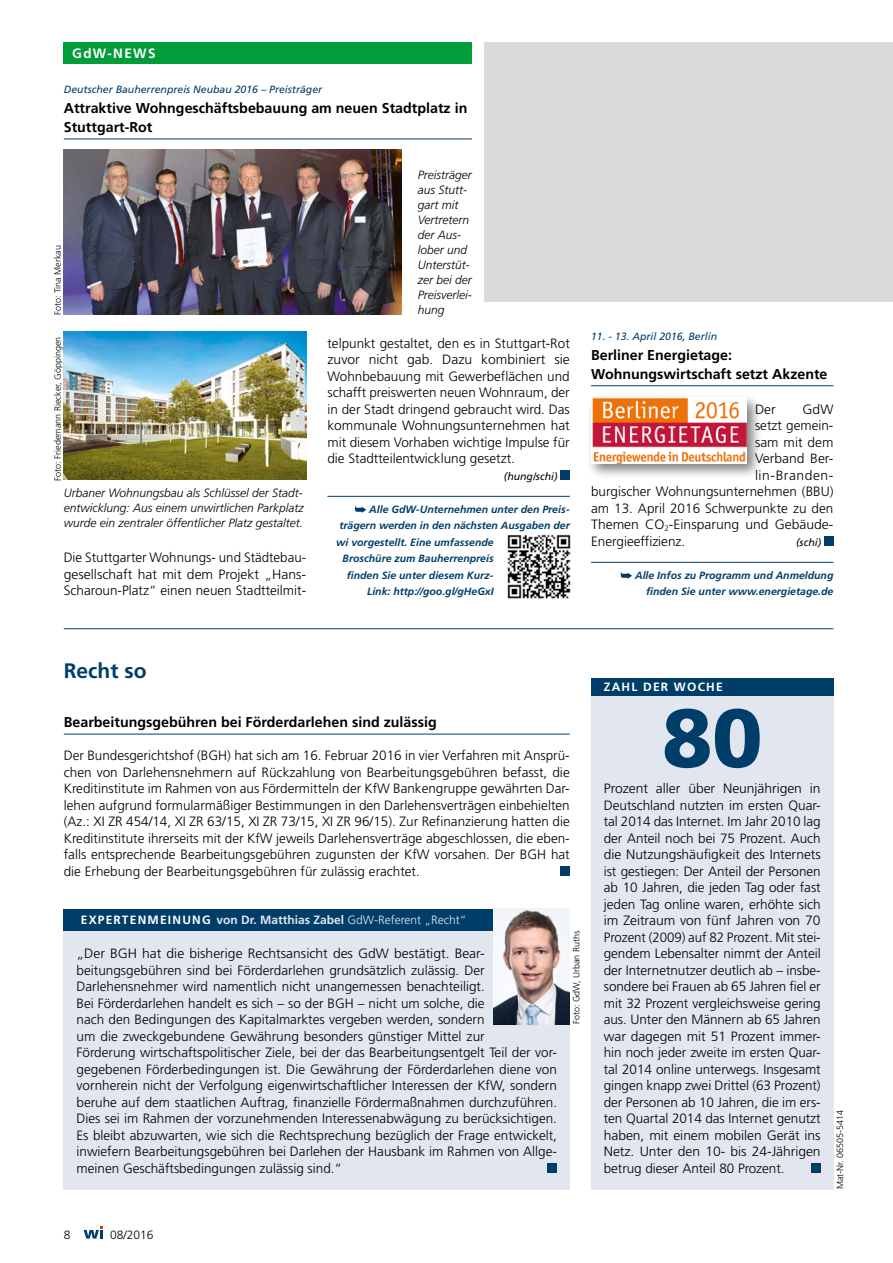
<style>
.page{position:relative;width:893px;height:1263px;background:#fff}
.page>*{position:absolute;margin:0;border:0;box-sizing:border-box;transform-origin:0 0}
.t1{font:900 82.5px "Frutiger";color:#003e6a}
.t2{font:700 21px "Frutiger";color:#003e6a}
.t3{font:700 14.25px/19.5px "Frutiger";color:#000}
.t4{font:300 13.5px/16.5px "Frutiger";color:#000;text-align:justify}
.t5{font:700 13.5px "Frutiger";letter-spacing:.1em;color:#fff}
.t6{font:300 13.5px "Frutiger";letter-spacing:.04em;color:#000}
.t7{font:italic 300 12px/15px "Frutiger";color:#000}
.t8{font:700 12px "Frutiger";letter-spacing:.04em;color:#e1e6ef}
.t9{font:700 12px "Frutiger";letter-spacing:.1em;color:#fff}
.t10{font:300 12px "Frutiger";color:#000}
.t11{font:italic 700 10.5px/16.5px "Frutiger";color:#003e6a;text-align:right}
.t12{font:italic 10.5px "Frutiger";color:#003e6a}
.t13{font:italic 10.5px "Frutiger";color:#000}
.t14{font:300 9px "Frutiger";color:#000}
.s1{color:#fff}
.s2{font-weight:300}
</style>
<div class="page">
<div style="left:485px;top:43px;width:408px;height:259px;background:#d9dada"></div>
<hr style="left:64px;top:734px;width:506px;height:1px;background:#003e6a">
<div style="left:591px;top:680px;width:242px;height:510px;background:#e1e6ef"></div>
<div style="left:591px;top:678px;width:242px;height:17px;background:#003e6a"></div>
<div style="left:811px;top:1163px;width:10px;height:10px;background:#003e6a"></div>
<div style="left:64px;top:43px;width:408px;height:21px;background:#009d3a"></div>
<hr style="left:64px;top:628px;width:769px;height:1px;background:#003e6a">
<hr style="left:327px;top:496px;width:243px;height:1px;background:#003e6a">
<div style="left:560px;top:470px;width:10px;height:10px;background:#003e6a"></div>
<svg style="left:355px;top:506px;width:11px;height:7px"></svg>
<div style="left:64px;top:909px;width:506px;height:280px;background:#e1e6ef"></div>
<div style="left:548px;top:1163px;width:9px;height:10px;background:#003e6a"></div>
<div style="left:64px;top:909px;width:506px;height:21px;background:#003e6a"></div>
<img style="left:493px;top:909px;width:77px;height:115px">
<div style="left:560px;top:866px;width:10px;height:10px;background:#003e6a"></div>
<hr style="left:64px;top:139px;width:408px;height:1px;background:#003e6a">
<img style="left:64px;top:150px;width:338px;height:165px">
<img style="left:64px;top:331px;width:242px;height:149px">
<img style="left:507px;top:534px;width:64px;height:65px">
<hr style="left:591px;top:385px;width:242px;height:1px;background:#003e6a">
<hr style="left:591px;top:562px;width:242px;height:1px;background:#003e6a">
<div style="left:824px;top:536px;width:9px;height:10px;background:#003e6a"></div>
<svg style="left:621px;top:572px;width:11px;height:7px"></svg>
<div style="left:587px;top:393px;width:175px;height:86px;background:#000;opacity:.5"></div>
<img style="left:591px;top:397px;width:155px;height:66px">
<svg style="left:84px;top:1226px;width:19px;height:12px"></svg>
<p class="t5" style="left:72px;top:46px;width:85px">GdW-NEWS</p>
<p class="t5" style="left:72px;top:46px;width:72px">NACHRUF</p>
<p class="t12" style="left:64px;top:83px;width:260px">Deutscher Bauherrenpreis Neubau 2016 – Preisträger</p>
<p class="t3" style="left:64px;top:98px;width:405px">Attraktive Wohngeschäftsbebauung am neuen Stadtplatz in<br>Stuttgart-Rot</p>
<p class="t14" style="left:53px;top:315px;width:72px;rotate:-90deg">Foto: Tina Merkau</p>
<p class="t14" style="left:52px;top:481px;width:146px;rotate:-90deg">Foto: Friedemann Riecker, Göppingen</p>
<p class="t7" style="left:64px;top:485px;width:242px;text-align:justify">Urbaner Wohnungsbau als Schlüssel der Stadt&shy;entwicklung: Aus einem unwirtlichen Parkplatz wurde ein zentraler öffentlicher Platz gestaltet.</p>
<p class="t4" style="left:64px;top:550px;width:244px">Die Stuttgarter Wohnungs- und Städtebau&shy;gesellschaft hat mit dem Projekt „Hans-Scharoun-Platz“ einen neuen Stadtteilmit-</p>
<p class="t7" style="left:418px;top:168px;width:55px">Preisträger aus Stutt&shy;gart mit<br>Vertretern der Aus&shy;lober und<br>Unterstüt&shy;zer bei der<br>Preisverlei&shy;hung</p>
<p class="t4" style="left:327px;top:335px;width:244px">telpunkt gestaltet, den es in Stuttgart-Rot zuvor nicht gab. Dazu kombiniert sie Wohnbebauung mit Gewerbeflächen und schafft preiswerten neuen Wohnraum, der in der Stadt dringend gebraucht wird. Das kommunale Wohnungsunternehmen hat mit diesem Vorhaben wichtige Impulse für die Stadtteilentwicklung gesetzt.</p>
<p class="t13" style="left:504px;top:470px;width:55px">(hung/schi)</p>
<p class="t11" style="left:369px;top:501px;width:201px">Alle GdW-Unternehmen unter den Preis-</p>
<p class="t11" style="left:339px;top:517px;width:232px">trägern werden in den nächsten Ausgaben der</p>
<p class="t11" style="left:336px;top:534px;width:159px">wi vorgestellt. Eine umfassende</p>
<p class="t11" style="left:343px;top:550px;width:153px">Broschüre zum Bauherrenpreis</p>
<p class="t11" style="left:347px;top:567px;width:149px">finden Sie unter diesem Kurz-</p>
<p class="t11" style="left:367px;top:583px;width:128px">Link: http://goo.gl/gHeGxI</p>
<p class="t12" style="left:591px;top:330px;width:128px">11. - 13. April 2016, Berlin</p>
<p class="t3" style="left:591px;top:345px;width:238px">Berliner Energietage:<br>Wohnungswirtschaft setzt Akzente</p>
<p class="t4" style="left:755px;top:401px;width:22px">Der</p>
<p class="t4" style="left:802px;top:401px;width:32px">GdW</p>
<p class="t4" style="left:755px;top:418px;width:80px">setzt gemein-</p>
<p class="t4" style="left:755px;top:434px;width:80px">sam mit dem</p>
<p class="t4" style="left:755px;top:451px;width:80px">Verband Ber-</p>
<p class="t6" style="left:755px;top:468px;width:80px">lin-Branden-</p>
<p class="t4" style="left:591px;top:484px;width:244px">burgischer Wohnungsunternehmen (BBU)</p>
<p class="t4" style="left:591px;top:500px;width:244px">am 13. April 2016 Schwerpunkte zu den</p>
<p class="t4" style="left:591px;top:517px;width:244px">Themen CO<sub>2</sub>-Einsparung und Gebäude-</p>
<p class="t4" style="left:591px;top:533px;width:96px">Energieeffizienz.</p>
<p class="t13" style="left:796px;top:536px;width:27px">(schi)</p>
<p class="t11" style="left:635px;top:567px;width:200px">Alle Infos zu Programm und Anmeldung finden Sie unter www.energietage.de</p>
<h2 class="t2" style="left:64px;top:658px;width:84px">Recht so</h2>
<p class="t3" style="left:64px;top:712px;width:374px">Bearbeitungsgebühren bei Förderdarlehen sind zulässig</p>
<p class="t4" style="left:64px;top:748px;width:508px">Der Bundesgerichtshof (BGH) hat sich am 16. Februar 2016 in vier Verfahren mit Ansprü&shy;chen von Darlehensnehmern auf Rückzahlung von Bearbeitungsgebühren befasst, die Kreditinstitute im Rahmen von aus Fördermitteln der KfW Bankengruppe gewährten Dar&shy;lehen aufgrund formularmäßiger Bestimmungen in den Darlehensverträgen einbehielten (Az.: XI ZR 454/14, XI ZR 63/15, XI ZR 73/15, XI ZR 96/15). Zur Refinanzierung hatten die Kreditinstitute ihrerseits mit der KfW jeweils Darlehensverträge abgeschlossen, die eben&shy;falls entsprechende Bearbeitungsgebühren zugunsten der KfW vorsahen. Der BGH hat die Erhebung der Bearbeitungsgebühren für zulässig erachtet.</p>
<p class="t8" style="left:81px;top:913px;width:387px"><span class="s1">EXPERTENMEINUNG</span> von Dr. Matthias Zabel <span class="s2">GdW-Referent „Recht“</span></p>
<p class="t4" style="left:77px;top:946px;width:482px;text-align:left">„Der BGH hat die bisherige Rechtsansicht des GdW bestätigt. Bear&shy;beitungsgebühren sind bei Förderdarlehen grundsätzlich zulässig. Der Darlehensnehmer wird namentlich nicht unangemessen benachteiligt.<br>Bei Förderdarlehen handelt es sich – so der BGH – nicht um solche, die<br>nach den Bedingungen des Kapitalmarktes vergeben werden, sondern<br>um die zweckgebundene Gewährung besonders günstiger Mittel zur<br>Förderung wirtschaftspolitischer Ziele, bei der das Bearbeitungsentgelt Teil der vor&shy;gegebenen Förderbedingungen ist. Die Gewährung der Förderdarlehen diene von vornherein nicht der Verfolgung eigenwirtschaftlicher Interessen der KfW, sondern beruhe auf dem staatlichen Auftrag, finanzielle Fördermaßnahmen durchzuführen.<br>Dies sei im Rahmen der vorzunehmenden Interessenabwägung zu berücksichtigen.<br>Es bleibt abzuwarten, wie sich die Rechtsprechung bezüglich der Frage entwickelt, inwiefern Bearbeitungsgebühren bei Darlehen der Hausbank im Rahmen von Allge&shy;meinen Geschäftsbedingungen zulässig sind.“</p>
<p class="t14" style="left:571px;top:1024px;width:95px;rotate:-90deg">Foto: GdW, Urban Ruths</p>
<p class="t10" style="left:64px;top:1227px;width:8px">8</p>
<p class="t10" style="left:110px;top:1227px;width:45px">08/2016</p>
<p class="t9" style="left:604px;top:680px;width:120px">ZAHL DER WOCHE</p>
<h1 class="t1" style="left:662px;top:688px;width:102px">80</h1>
<p class="t4" style="left:604px;top:781px;width:218px">Prozent aller über Neunjährigen in Deutschland nutzten im ersten Quar&shy;tal 2014 das Internet. Im Jahr 2010 lag der Anteil noch bei 75 Prozent. Auch die Nutzungshäufigkeit des Internets ist gestiegen: Der Anteil der Personen ab 10 Jahren, die jeden Tag oder fast jeden Tag online waren, erhöhte sich im Zeitraum von fünf Jahren von 70<br>Prozent (2009) auf 82 Prozent. Mit stei&shy;gendem Lebensalter nimmt der Anteil der Internetnutzer deutlich ab – insbe&shy;sondere bei Frauen ab 65 Jahren fiel er mit 32 Prozent vergleichsweise gering aus. Unter den Männern ab 65 Jahren war dagegen mit 51 Prozent immer&shy;hin noch jeder zweite im ersten Quar&shy;tal 2014 online unterwegs. Insgesamt gingen knapp zwei Drittel (63 Prozent) der Personen ab 10 Jahren, die im ers&shy;ten Quartal 2014 das Internet genutzt haben, mit einem mobilen Gerät ins Netz. Unter den 10- bis 24-Jährigen betrug dieser Anteil 80 Prozent.</p>
<p class="t14" style="left:835px;top:1189px;width:81px;rotate:-90deg">Mat-Nr. 06505-5414</p>
</div>
